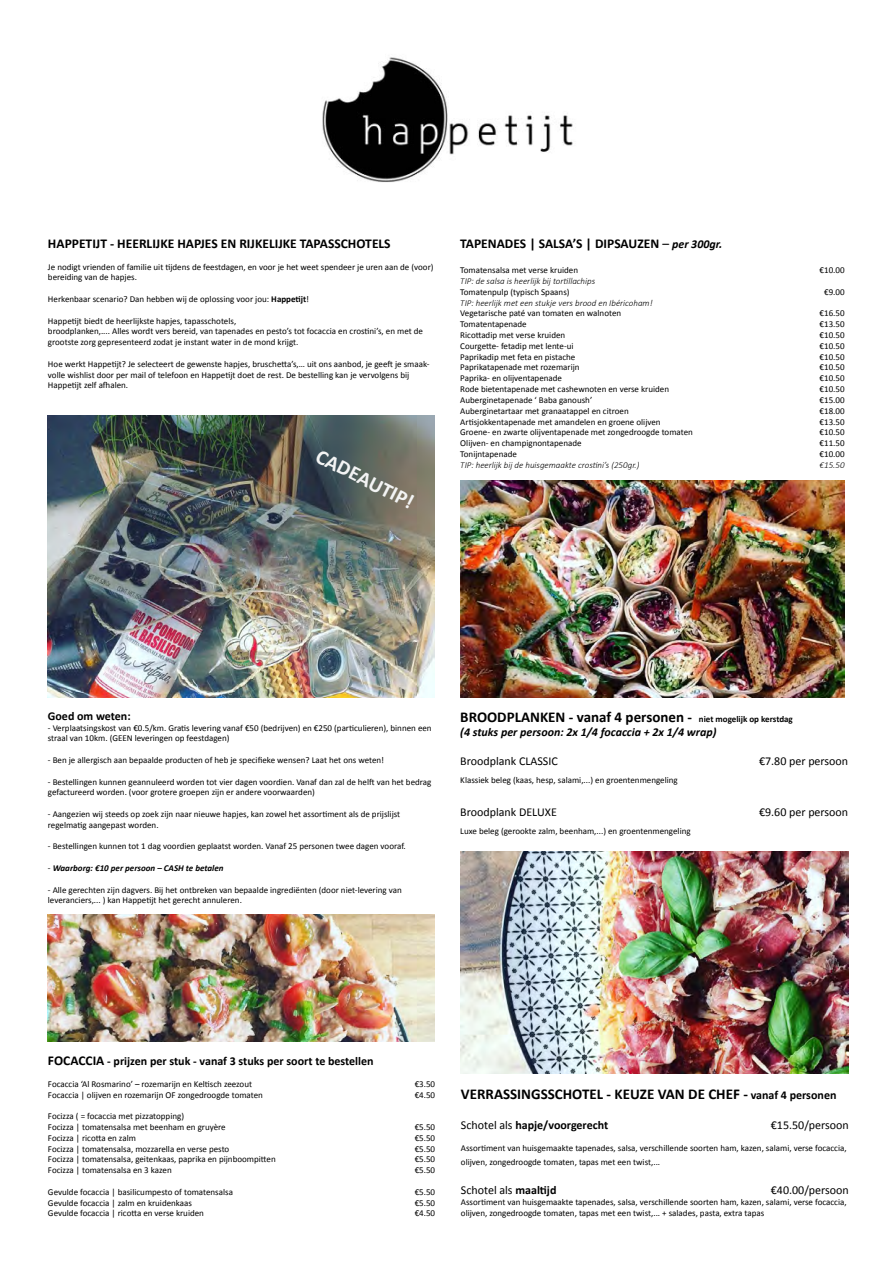
<style>
.page{position:relative;width:893px;height:1263px;background:#fff}
.page>*{position:absolute;margin:0;border:0;box-sizing:border-box;transform-origin:0 0}
.t1{font:700 21px "Calibri";color:#f3f4f4}
.t2{font:700 15px "Calibri";color:#000}
.t3{font:700 13.5px "Calibri";color:#000}
.t4{font:12px "Calibri";color:#000}
.t5{font:700 12px "Calibri";color:#000}
.t6{font:italic 700 12px "Calibri";color:#000}
.t7{font:9px/10.8px "Calibri";color:#000}
.t8{font:italic 300 9px "Calibri";color:#000}
.t9{font:italic 700 9px "Calibri";color:#000}
.s1{font-weight:700}
.s2{font-weight:400}
.s3{font-style:italic;font-size:12px}
.s4{font-weight:400;font-style:normal}
.s5{font-size:9px}
.s6{font-size:13.5px}
.s7{font-size:12px}
</style>
<div class="page">
<img style="left:322px;top:57px;width:251px;height:125px">
<img style="left:460px;top:481px;width:385px;height:217px">
<img style="left:48px;top:416px;width:387px;height:282px">
<img style="left:461px;top:851px;width:387px;height:223px">
<img style="left:48px;top:914px;width:387px;height:128px">
<h3 class="t3" style="left:48px;top:235px;width:344px">HAPPETIJT - HEERLIJKE HAPJES EN RIJKELIJKE TAPASSCHOTELS</h3>
<p class="t7" style="left:48px;top:261px;width:387px">Je nodigt vrienden of familie uit tijdens de feestdagen, en voor je het weet spendeer je uren aan de (voor) bereiding van de hapjes.</p>
<p class="t7" style="left:48px;top:294px;width:263px">Herkenbaar scenario? Dan hebben wij de oplossing voor jou: <span class="s1">Happetijt</span>!</p>
<p class="t7" style="left:48px;top:315px;width:377px">Happetijt biedt de heerlijkste hapjes, tapasschotels,<br>broodplanken,.... Alles wordt vers bereid, van tapenades en pesto’s tot focaccia en crostini’s, en met de grootste zorg gepresenteerd zodat je instant water in de mond krijgt.</p>
<p class="t7" style="left:48px;top:358px;width:383px">Hoe werkt Happetijt? Je selecteert de gewenste hapjes, bruschetta’s,… uit ons aanbod, je geeft je smaak&shy;volle wishlist door per mail of telefoon en Happetijt doet de rest. De bestelling kan je vervolgens bij<br>Happetijt zelf afhalen.</p>
<h1 class="t1" style="left:323px;top:442px;width:109px;rotate:27deg">CADEAUTIP!</h1>
<h3 class="t3" style="left:460px;top:235px;width:264px">TAPENADES | SALSA’S | DIPSAUZEN <span class="s2">–</span> <span class="s3">per 300gr.</span></h3>
<p class="t7" style="left:460px;top:265px;width:119px">Tomatensalsa met verse kruiden</p>
<p class="t7" style="left:819px;top:265px;width:27px">€10.00</p>
<p class="t8" style="left:460px;top:275px;width:136px">TIP: de salsa is heerlijk bij tortillachips</p>
<p class="t7" style="left:460px;top:286px;width:111px">Tomatenpulp (typisch Spaans)</p>
<p class="t7" style="left:824px;top:286px;width:22px">€9.00</p>
<p class="t8" style="left:460px;top:297px;width:194px">TIP: heerlijk met een stukje vers brood en Ibéricoham!</p>
<p class="t7" style="left:460px;top:308px;width:162px">Vegetarische paté van tomaten en walnoten</p>
<p class="t7" style="left:819px;top:308px;width:27px">€16.50</p>
<p class="t7" style="left:460px;top:319px;width:68px">Tomatentapenade</p>
<p class="t7" style="left:819px;top:319px;width:27px">€13.50</p>
<p class="t7" style="left:460px;top:330px;width:106px">Ricottadip met verse kruiden</p>
<p class="t7" style="left:819px;top:330px;width:27px">€10.50</p>
<p class="t7" style="left:460px;top:340px;width:115px">Courgette- fetadip met lente-ui</p>
<p class="t7" style="left:819px;top:340px;width:27px">€10.50</p>
<p class="t7" style="left:460px;top:351px;width:117px">Paprikadip met feta en pistache</p>
<p class="t7" style="left:819px;top:351px;width:27px">€10.50</p>
<p class="t7" style="left:460px;top:362px;width:121px">Paprikatapenade met rozemarijn</p>
<p class="t7" style="left:819px;top:362px;width:27px">€10.50</p>
<p class="t7" style="left:460px;top:373px;width:103px">Paprika- en olijventapenade</p>
<p class="t7" style="left:819px;top:373px;width:27px">€10.50</p>
<p class="t7" style="left:460px;top:384px;width:210px">Rode bietentapenade met cashewnoten en verse kruiden</p>
<p class="t7" style="left:819px;top:384px;width:27px">€10.50</p>
<p class="t7" style="left:460px;top:394px;width:133px">Auberginetapenade ‘ Baba ganoush’</p>
<p class="t7" style="left:819px;top:394px;width:27px">€15.00</p>
<p class="t7" style="left:460px;top:405px;width:170px">Auberginetartaar met granaatappel en citroen</p>
<p class="t7" style="left:819px;top:405px;width:27px">€18.00</p>
<p class="t7" style="left:460px;top:416px;width:202px">Artisjokkentapenade met amandelen en groene olijven</p>
<p class="t7" style="left:819px;top:416px;width:27px">€13.50</p>
<p class="t7" style="left:460px;top:427px;width:234px">Groene- en zwarte olijventapenade met zongedroogde tomaten</p>
<p class="t7" style="left:819px;top:427px;width:27px">€10.50</p>
<p class="t7" style="left:460px;top:438px;width:123px">Olijven- en champignontapenade</p>
<p class="t7" style="left:819px;top:438px;width:27px">€11.50</p>
<p class="t7" style="left:460px;top:448px;width:58px">Tonijntapenade</p>
<p class="t7" style="left:819px;top:448px;width:27px">€10.00</p>
<p class="t8" style="left:460px;top:459px;width:181px">TIP: heerlijk bij de huisgemaakte crostini’s (250gr.)</p>
<p class="t8" style="left:820px;top:459px;width:27px">€15.50</p>
<h3 class="t5" style="left:48px;top:708px;width:84px">Goed om weten:</h3>
<p class="t7" style="left:48px;top:722px;width:385px">- Verplaatsingskost van €0.5/km. Gratis levering vanaf €50 (bedrijven) en €250 (particulieren), binnen een straal van 10km. (GEEN leveringen op feestdagen)</p>
<p class="t7" style="left:48px;top:755px;width:338px">- Ben je allergisch aan bepaalde producten of heb je specifieke wensen? Laat het ons weten!</p>
<p class="t7" style="left:48px;top:776px;width:385px">- Bestellingen kunnen geannuleerd worden tot vier dagen voordien. Vanaf dan zal de helft van het bedrag gefactureerd worden. (voor grotere groepen zijn er andere voorwaarden)</p>
<p class="t7" style="left:48px;top:809px;width:354px">- Aangezien wij steeds op zoek zijn naar nieuwe hapjes, kan zowel het assortiment als de prijslijst regelmatig aangepast worden.</p>
<p class="t7" style="left:48px;top:841px;width:359px">- Bestellingen kunnen tot 1 dag voordien geplaatst worden. Vanaf 25 personen twee dagen vooraf.</p>
<p class="t9" style="left:48px;top:862px;width:177px"><span class="s4">-</span> Waarborg: €10 per persoon – CASH te betalen</p>
<p class="t7" style="left:48px;top:884px;width:355px">- Alle gerechten zijn dagvers. Bij het ontbreken van bepaalde ingrediënten (door niet-levering van leveranciers,... ) kan Happetijt het gerecht annuleren.</p>
<h2 class="t2" style="left:460px;top:707px;width:334px">BROODPLANKEN - vanaf 4 personen - <span class="s5">niet mogelijk op kerstdag</span></h2>
<h3 class="t6" style="left:460px;top:725px;width:258px">(4 stuks per persoon: 2x 1/4 focaccia + 2x 1/4 wrap)</h3>
<h3 class="t4" style="left:460px;top:754px;width:99px">Broodplank CLASSIC</h3>
<h3 class="t4" style="left:759px;top:754px;width:91px">€7.80 per persoon</h3>
<p class="t7" style="left:460px;top:775px;width:219px">Klassiek beleg (kaas, hesp, salami,...) en groentenmengeling</p>
<h3 class="t4" style="left:460px;top:804px;width:98px">Broodplank DELUXE</h3>
<h3 class="t4" style="left:759px;top:804px;width:91px">€9.60 per persoon</h3>
<p class="t7" style="left:460px;top:825px;width:232px">Luxe beleg (gerookte zalm, beenham,...) en groentenmengeling</p>
<h3 class="t5" style="left:48px;top:1053px;width:327px"><span class="s6">FOCACCIA</span> - prijzen per stuk - vanaf 3 stuks per soort te bestellen</h3>
<p class="t7" style="left:48px;top:1078px;width:206px">Focaccia ‘Al Rosmarino’ – rozemarijn en Keltisch zeezout</p>
<p class="t7" style="left:415px;top:1078px;width:22px">€3.50</p>
<p class="t7" style="left:48px;top:1089px;width:216px">Focaccia | olijven en rozemarijn OF zongedroogde tomaten</p>
<p class="t7" style="left:415px;top:1089px;width:22px">€4.50</p>
<p class="t7" style="left:48px;top:1111px;width:179px">Focizza ( = focaccia met pizzatopping)<br>Focizza | tomatensalsa met beenham en gruyère</p>
<p class="t7" style="left:415px;top:1121px;width:22px">€5.50</p>
<p class="t7" style="left:48px;top:1132px;width:89px">Focizza | ricotta en zalm</p>
<p class="t7" style="left:415px;top:1132px;width:22px">€5.50</p>
<p class="t7" style="left:48px;top:1143px;width:183px">Focizza | tomatensalsa, mozzarella en verse pesto</p>
<p class="t7" style="left:415px;top:1143px;width:22px">€5.50</p>
<p class="t7" style="left:48px;top:1154px;width:229px">Focizza | tomatensalsa, geitenkaas, paprika en pijnboompitten</p>
<p class="t7" style="left:415px;top:1154px;width:22px">€5.50</p>
<p class="t7" style="left:48px;top:1165px;width:125px">Focizza | tomatensalsa en 3 kazen</p>
<p class="t7" style="left:415px;top:1165px;width:22px">€5.50</p>
<p class="t7" style="left:48px;top:1186px;width:187px">Gevulde focaccia | basilicumpesto of tomatensalsa</p>
<p class="t7" style="left:415px;top:1186px;width:22px">€5.50</p>
<p class="t7" style="left:48px;top:1197px;width:146px">Gevulde focaccia | zalm en kruidenkaas</p>
<p class="t7" style="left:415px;top:1197px;width:22px">€5.50</p>
<p class="t7" style="left:48px;top:1208px;width:158px">Gevulde focaccia | ricotta en verse kruiden</p>
<p class="t7" style="left:415px;top:1208px;width:22px">€4.50</p>
<h2 class="t2" style="left:461px;top:1084px;width:377px">VERRASSINGSSCHOTEL - KEUZE VAN DE CHEF - <span class="s7">vanaf 4 personen</span></h2>
<h3 class="t5" style="left:461px;top:1117px;width:149px"><span class="s2">Schotel als</span> hapje/voorgerecht</h3>
<h3 class="t4" style="left:771px;top:1118px;width:79px">€15.50/persoon</h3>
<p class="t7" style="left:461px;top:1141px;width:387px;line-height:14.4px">Assortiment van huisgemaakte tapenades, salsa, verschillende soorten ham, kazen, salami, verse focaccia, olijven, zongedroogde tomaten, tapas met een twist,...</p>
<h3 class="t4" style="left:461px;top:1182px;width:97px">Schotel als <span class="s1">maaltijd</span></h3>
<h3 class="t4" style="left:771px;top:1182px;width:79px">€40.00/persoon</h3>
<p class="t7" style="left:461px;top:1196px;width:387px">Assortiment van huisgemaakte tapenades, salsa, verschillende soorten ham, kazen, salami, verse focaccia, olijven, zongedroogde tomaten, tapas met een twist,... + salades, pasta, extra tapas</p>
</div>
